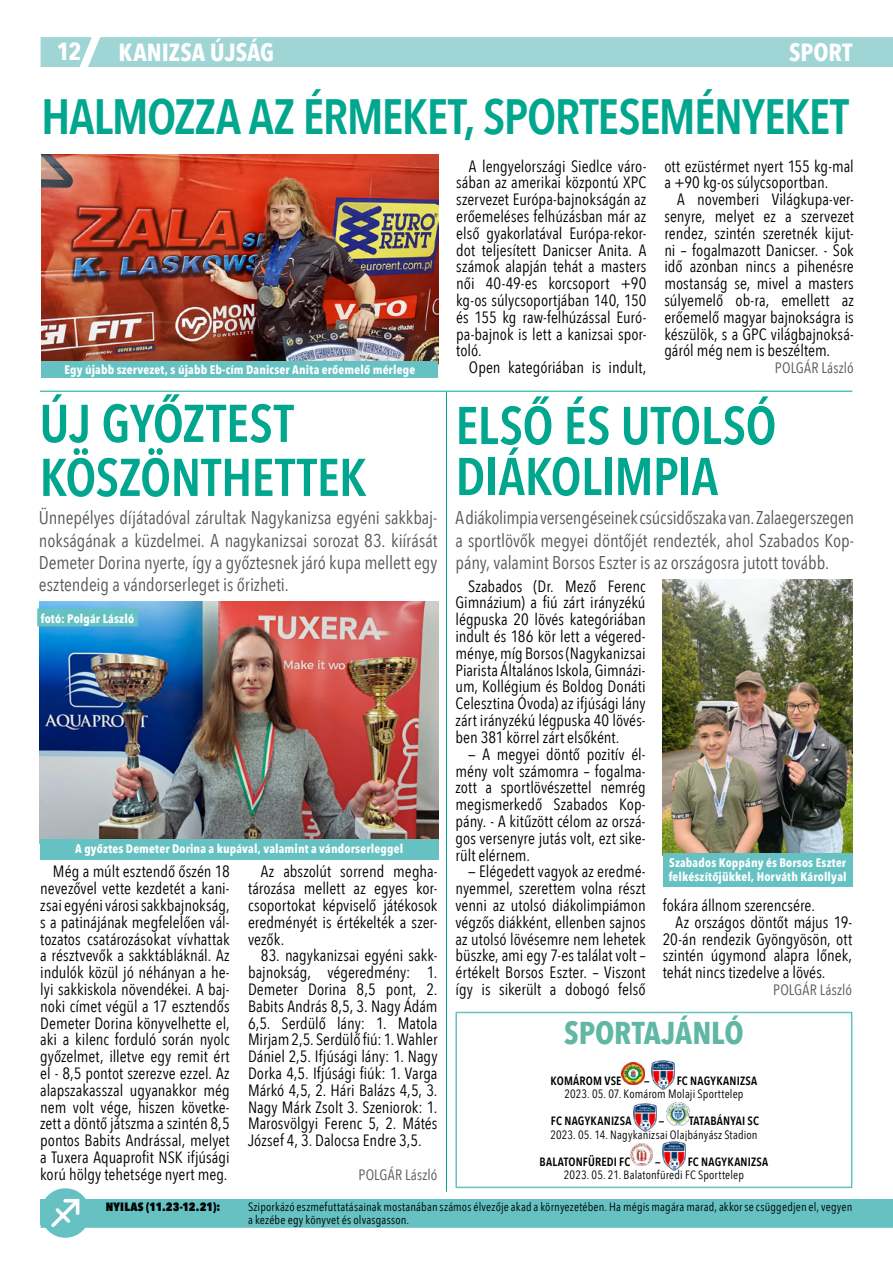
<style>
.page{position:relative;width:893px;height:1263px;background:#fff}
.page>*{position:absolute;margin:0;border:0;box-sizing:border-box;transform-origin:0 0}
.TITLE_BIG_GREEN{font:600 52.5px/51px "Avenir Next Condensed";letter-spacing:-.005em;color:#00a68d}
.TITLE_BIG_GREEN-2{font:600 49.5px "Avenir Next Condensed";letter-spacing:-.025em;color:#00a68d}
.title_green{font:700 31.5px "Avenir Next Condensed";letter-spacing:-.005em;color:#60b7a3}
.Paragraph_Style_1{font:700 24.75px "Avenir Next Condensed";color:#fff}
.lead{font:18.45px/22.2px "Avenir Next Condensed";letter-spacing:-.005em;color:#575756;text-align:justify}
.FULL_TEXT_LEFT{font:16.35px/16.8px "Avenir Next Condensed";color:#000;text-align:justify}
.iro{font:15px "Avenir Next Condensed";letter-spacing:.015em;color:#575756}
.footer_line{font:700 12.3px/13.4px "Avenir Next Condensed";letter-spacing:.015em;color:#fff}
.labjegyzet{font:12px/13px "Avenir Next Condensed";letter-spacing:.015em;color:#000}
.EGYÉB{font:12px "Avenir Next Condensed";letter-spacing:.01em;color:#000}
.EGYÉB-2{font:600 12px "Avenir Next Condensed";letter-spacing:.015em;color:#000}
.labjegyzet-2{font:800 12px "Avenir Next Condensed";letter-spacing:.015em;color:#000}
</style>
<div class="page">
<img style="left:40px;top:601px;width:398px;height:238px">
<img style="left:663px;top:580px;width:189px;height:273px">
<div style="left:37px;top:608px;width:101px;height:18px;background:#65c1c2"></div>
<hr style="left:41px;top:1225px;width:852px;height:3px;background:#65c1c2">
<div style="left:41px;top:37px;width:852px;height:30px;background:#9fd5d5"></div>
<div style="left:40px;top:839px;width:398px;height:21px;background:#65c1c2"></div>
<hr style="left:40px;top:391px;width:812px;height:1px;background:#00a68d">
<hr style="left:446px;top:392px;width:1px;height:800px;background:#00a68d">
<div style="left:41px;top:1199px;width:852px;height:26px;background:#65c1c2"></div>
<div style="left:41px;top:1188px;width:49px;height:50px;background:#66c2c2;border-radius:50%"></div>
<svg style="left:51px;top:1199px;width:28px;height:28px"></svg>
<img style="left:41px;top:155px;width:397px;height:206px">
<div style="left:41px;top:361px;width:397px;height:17px;background:#65c1c2"></div>
<div style="left:663px;top:853px;width:189px;height:34px;background:#65c1c2"></div>
<div style="left:455px;top:1012px;width:397px;height:176px;border:2px solid #65c1c2"></div>
<img style="left:621px;top:1062px;width:23px;height:23px">
<img style="left:652px;top:1061px;width:22px;height:28px">
<img style="left:634px;top:1103px;width:22px;height:29px">
<img style="left:666px;top:1103px;width:23px;height:22px">
<img style="left:630px;top:1143px;width:23px;height:23px">
<img style="left:663px;top:1142px;width:22px;height:28px">
<h3 class="Paragraph_Style_1" style="left:57px;top:37px;width:26px">12</h3>
<h3 class="Paragraph_Style_1" style="left:119px;top:38px;width:157px">KANIZSA ÚJSÁG</h3>
<p class="Paragraph_Style_1" style="left:789px;top:38px;width:65px">SPORT</p>
<p class="TITLE_BIG_GREEN-2" style="left:41px;top:74px;width:809px">HALMOZZA AZ ÉRMEKET, SPORTESEMÉNYEKET</p>
<p class="FULL_TEXT_LEFT" style="left:456px;top:157px;width:192px;text-indent:13px">A lengyelországi Siedlce váro&shy;sában az amerikai központú XPC szervezet Európa-bajnokságán az erőemeléses felhúzásban már az első gyakorlatával Európa-rekor&shy;dot teljesített Danicser Anita. A számok alapján tehát a masters női 40-49-es korcsoport +90 kg-os súlycsoportjában 140, 150 és 155 kg raw-felhúzással Euró&shy;pa-bajnok is lett a kanizsai spor&shy;toló.</p>
<p class="FULL_TEXT_LEFT" style="left:469px;top:358px;width:179px">Open kategóriában is indult,</p>
<p class="FULL_TEXT_LEFT" style="left:664px;top:157px;width:191px">ott ezüstérmet nyert 155 kg-mal a +90 kg-os súlycsoportban.</p>
<p class="FULL_TEXT_LEFT" style="left:664px;top:190px;width:191px;text-indent:13px">A novemberi Világkupa-ver&shy;senyre, melyet ez a szervezet rendez, szintén szeretnék kijut&shy;ni – fogalmazott Danicser. - Sok idő azonban nincs a pihenésre mostanság se, mivel a masters súlyemelő ob-ra, emellett az erőemelő magyar bajnokságra is készülök, s a GPC világbajnoksá&shy;gáról még nem is beszéltem.</p>
<p class="footer_line" style="left:64px;top:363px;width:352px">Egy újabb szervezet, s újabb Eb-cím Danicser Anita erőemelő mérlege</p>
<p class="iro" style="left:775px;top:355px;width:80px">POLGÁR László</p>
<p class="TITLE_BIG_GREEN" style="left:40px;top:395px;width:329px;line-height:54px">ÚJ GYŐZTEST<br>KÖSZÖNTHETTEK</p>
<p class="lead" style="left:39px;top:506px;width:400px">Ünnepélyes díjátadóval zárultak Nagykanizsa egyéni sakkbaj&shy;nokságának a küzdelmei. A nagykanizsai sorozat 83. kiírását Demeter Dorina nyerte, így a győztesnek járó kupa mellett egy esztendeig a vándorserleget is őrizheti.</p>
<p class="footer_line" style="left:41px;top:612px;width:95px">fotó: Polgár László</p>
<p class="footer_line" style="left:75px;top:842px;width:329px">A győztes Demeter Dorina a kupával, valamint a vándorserleggel</p>
<p class="FULL_TEXT_LEFT" style="left:40px;top:862px;width:191px;text-indent:13px">Még a múlt esztendő őszén 18 nevezővel vette kezdetét a kani&shy;zsai egyéni városi sakkbajnokság, s a patinájának megfelelően vál&shy;tozatos csatározásokat vívhattak a résztvevők a sakktábláknál. Az indulók közül jó néhányan a he&shy;lyi sakkiskola növendékei. A baj&shy;noki címet végül a 17 esztendős Demeter Dorina könyvelhette el, aki a kilenc forduló során nyolc győzelmet, illetve egy remit ért el - 8,5 pontot szerezve ezzel. Az alapszakasszal ugyanakkor még nem volt vége, hiszen követke&shy;zett a döntő játszma a szintén 8,5 pontos Babits Andrással, melyet a Tuxera Aquaprofit NSK ifjúsági korú hölgy tehetsége nyert meg.</p>
<p class="FULL_TEXT_LEFT" style="left:248px;top:862px;width:191px;text-indent:13px">Az abszolút sorrend megha&shy;tározása mellett az egyes kor&shy;csoportokat képviselő játékosok eredményét is értékelték a szer&shy;vezők.</p>
<p class="FULL_TEXT_LEFT" style="left:248px;top:946px;width:191px;text-indent:13px">83. nagykanizsai egyéni sakk&shy;bajnokság, végeredmény: 1.<br>Demeter Dorina 8,5 pont, 2.<br>Babits András 8,5, 3. Nagy Ádám 6,5. Serdülő lány: 1. Matola Mirjam 2,5. Serdülő fiú: 1. Wahler Dániel 2,5. Ifjúsági lány: 1. Nagy Dorka 4,5. Ifjúsági fiúk: 1. Varga Márkó 4,5, 2. Hári Balázs 4,5, 3.<br>Nagy Márk Zsolt 3. Szeniorok: 1.<br>Marosvölgyi Ferenc 5, 2. Mátés József 4, 3. Dalocsa Endre 3,5.</p>
<p class="iro" style="left:359px;top:1162px;width:80px">POLGÁR László</p>
<p class="TITLE_BIG_GREEN" style="left:455px;top:399px;width:323px">ELSŐ ÉS UTOLSÓ<br>DIÁKOLIMPIA</p>
<p class="lead" style="left:455px;top:506px;width:400px">A diákolimpia versengéseinek csúcsidőszaka van. Zalaegerszegen a sportlövők megyei döntőjét rendezték, ahol Szabados Kop&shy;pány, valamint Borsos Eszter is az országosra jutott tovább.</p>
<p class="FULL_TEXT_LEFT" style="left:455px;top:577px;width:192px;text-indent:13px">Szabados (Dr. Mező Ferenc Gimnázium) a fiú zárt irányzékú légpuska 20 lövés kategóriában indult és 186 kör lett a végered&shy;ménye, míg Borsos (Nagykanizsai Piarista Általános Iskola, Gimnázi&shy;um, Kollégium és Boldog Donáti Celesztina Óvoda) az ifjúsági lány zárt irányzékú légpuska 40 lövés&shy;ben 381 körrel zárt elsőként.</p>
<p class="FULL_TEXT_LEFT" style="left:455px;top:745px;width:192px;text-indent:13px">— A megyei döntő pozitív él&shy;mény volt számomra – fogalma&shy;zott a sportlövészettel nemrég megismerkedő Szabados Kop&shy;pány. - A kitűzött célom az orszá&shy;gos versenyre jutás volt, ezt sike&shy;rült elérnem.</p>
<p class="FULL_TEXT_LEFT" style="left:455px;top:862px;width:192px;text-indent:13px">— Elégedett vagyok az eredmé&shy;nyemmel, szerettem volna részt venni az utolsó diákolimpiámon végzős diákként, ellenben sajnos az utolsó lövésemre nem lehetek büszke, ami egy 7-es találat volt – értékelt Borsos Eszter. – Viszont így is sikerült a dobogó felső</p>
<p class="footer_line" style="left:669px;top:856px;width:179px">Szabados Koppány és Borsos Eszter felkészítőjükkel, Horváth Károllyal</p>
<p class="FULL_TEXT_LEFT" style="left:663px;top:896px;width:154px">fokára állnom szerencsére.</p>
<p class="FULL_TEXT_LEFT" style="left:663px;top:913px;width:191px;text-indent:13px">Az országos döntőt május 19- 20-án rendezik Gyöngyösön, ott szintén úgymond alapra lőnek, tehát nincs tizedelve a lövés.</p>
<p class="iro" style="left:773px;top:977px;width:80px">POLGÁR László</p>
<p class="title_green" style="left:564px;top:1014px;width:181px">SPORTAJÁNLÓ</p>
<p class="EGYÉB-2" style="left:551px;top:1070px;width:72px">KOMÁROM VSE</p>
<p class="EGYÉB-2" style="left:644px;top:1070px;width:115px">— FC NAGYKANIZSA</p>
<p class="EGYÉB" style="left:564px;top:1084px;width:181px">2023. 05. 07. Komárom Molaji Sporttelep</p>
<p class="EGYÉB-2" style="left:551px;top:1111px;width:82px">FC NAGYKANIZSA</p>
<p class="EGYÉB-2" style="left:659px;top:1111px;width:102px">— TATABÁNYAI SC</p>
<p class="EGYÉB" style="left:550px;top:1124px;width:209px">2023. 05. 14. Nagykanizsai Olajbányász Stadion</p>
<p class="EGYÉB-2" style="left:540px;top:1151px;width:92px">BALATONFÜREDI FC</p>
<p class="EGYÉB-2" style="left:655px;top:1151px;width:115px">— FC NAGYKANIZSA</p>
<p class="EGYÉB" style="left:564px;top:1165px;width:182px">2023. 05. 21. Balatonfüredi FC Sporttelep</p>
<p class="labjegyzet-2" style="left:106px;top:1199px;width:116px">NYILAS (11.23-12.21):</p>
<p class="labjegyzet" style="left:248px;top:1199px;width:606px">Sziporkázó eszmefuttatásainak mostanában számos élvezője akad a környezetében. Ha mégis magára marad, akkor se csüggedjen el, vegyen a kezébe egy könyvet és olvasgasson.</p>
</div>
